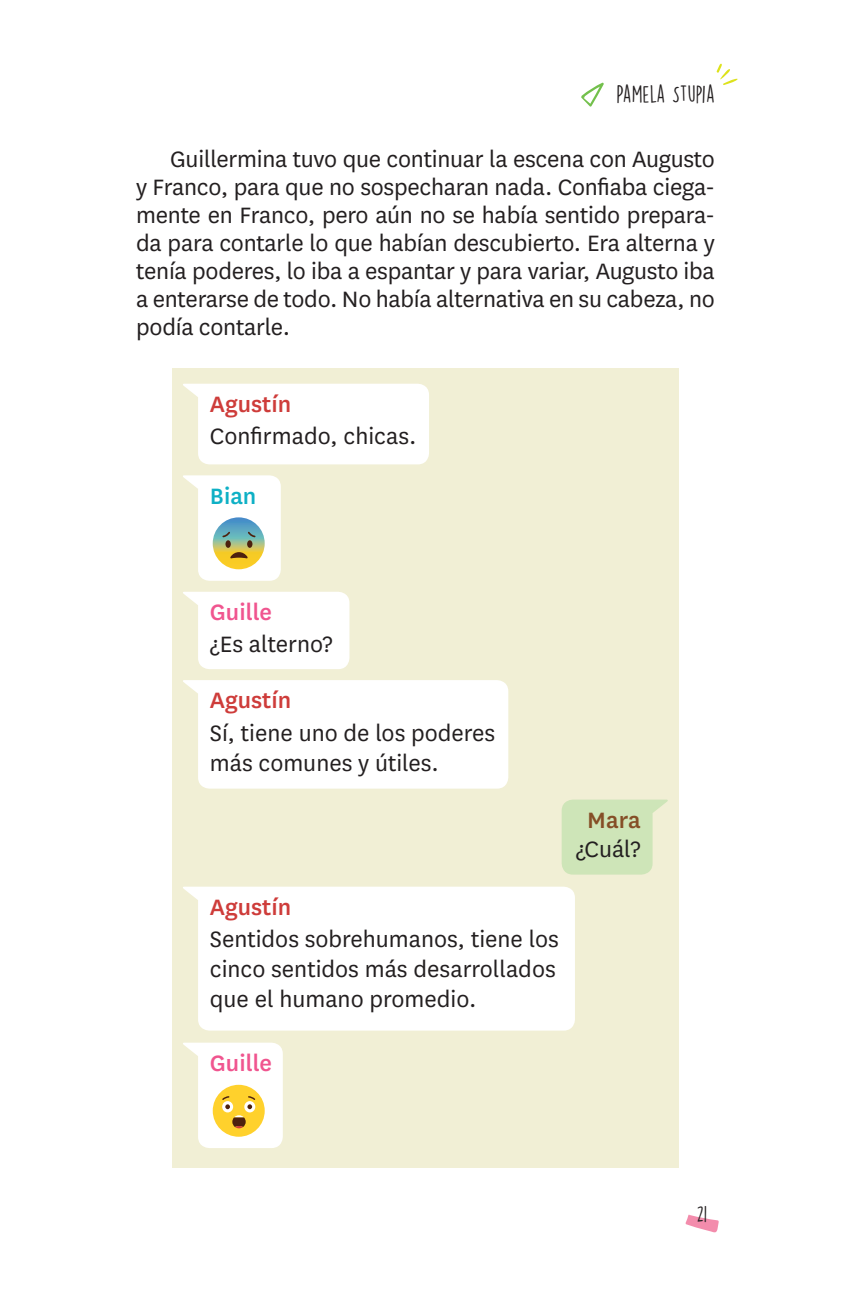
<style>
.page{position:relative;width:851px;height:1304px;background:#fff}
.page>*{position:absolute;margin:0;border:0;box-sizing:border-box;transform-origin:0 0}
.t1{font:26px/28px "National";color:#231f20}
.t2{font:500 26px "National";color:#f0558f}
.t3{font:500 26px "National";color:#0eb0c5}
.t4{font:500 26px "National";color:#854e26}
.t5{font:22px "DK Lemon Yellow Sun";color:#231f20}
.t6{font:20px "DK Lemon Yellow Sun";color:#231f20}
.s1{font-weight:500;color:#ce3c3a}
.s2{font-weight:500;color:#f0558f}
</style>
<div class="page">
<svg style="left:685px;top:1214px;width:33px;height:18px"></svg>
<svg style="left:716px;top:63px;width:21px;height:22px"></svg>
<svg style="left:581px;top:82px;width:23px;height:25px"></svg>
<div style="left:172px;top:369px;width:506px;height:799px;background:#f1efd5"></div>
<svg style="left:183px;top:1043px;width:100px;height:105px"></svg>
<svg style="left:183px;top:475px;width:98px;height:106px"></svg>
<div style="left:183px;top:384px;width:246px;height:80px;background:#fff"></div>
<svg style="left:183px;top:592px;width:166px;height:77px;background:#fdfdfb"></svg>
<div style="left:183px;top:680px;width:325px;height:109px;background:#fff"></div>
<svg style="left:561px;top:800px;width:107px;height:75px;background:#d3e6bc"></svg>
<svg style="left:183px;top:887px;width:392px;height:144px;background:#fefdfc"></svg>
<p class="t5" style="left:616px;top:81px;width:100px">PAMELA STUPIA</p>
<p class="t1" style="left:136px;top:144px;width:580px;text-align:justify;text-indent:34px">Guillermina tuvo que continuar la escena con Augusto y Franco, para que no sospecharan nada. Confiaba ciega&shy;mente en Franco, pero aún no se había sentido prepara&shy;da para contarle lo que habían descubierto. Era alterna y tenía poderes, lo iba a espantar y para variar, Augusto iba a enterarse de todo. No había alternativa en su cabeza, no podía contarle.</p>
<p class="t1" style="left:210px;top:387px;width:208px;line-height:32.6px"><span class="s1">Agustín<br></span>Confirmado, chicas.</p>
<p class="t3" style="left:210px;top:478px;width:48px">Bian</p>
<p class="t1" style="left:210px;top:595px;width:124px;line-height:32.2px"><span class="s2">Guille<br></span>¿Es alterno?</p>
<p class="t1" style="left:210px;top:683px;width:287px;line-height:32.6px"><span class="s1">Agustín<br></span>Sí, tiene uno de los poderes</p>
<p class="t1" style="left:210px;top:748px;width:230px">más comunes y útiles.</p>
<p class="t1" style="left:210px;top:889px;width:350px;line-height:32.6px"><span class="s1">Agustín<br></span>Sentidos sobrehumanos, tiene los</p>
<p class="t1" style="left:210px;top:953px;width:347px;line-height:30px">cinco sentidos más desarrollados que el humano promedio.</p>
<p class="t2" style="left:210px;top:1045px;width:64px">Guille</p>
<p class="t4" style="left:587px;top:802px;width:55px">Mara</p>
<p class="t1" style="left:575px;top:834px;width:66px">¿Cuál?</p>
<p class="t6" style="left:696px;top:1202px;width:12px">21</p>
</div>
